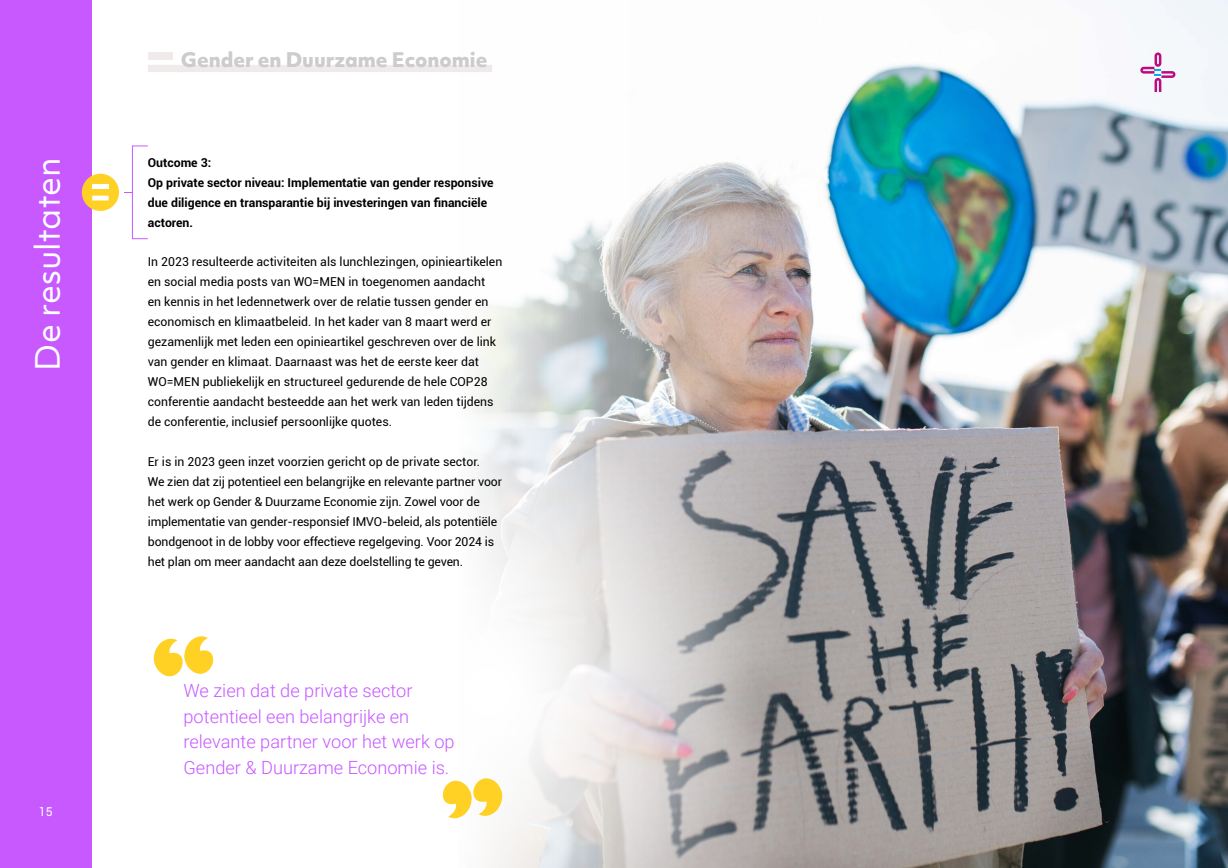
<style>
.page{position:relative;width:1228px;height:868px;background:#fff}
.page>*{position:absolute;margin:0;border:0;box-sizing:border-box;transform-origin:0 0}
.t1{font:32.13px "Objektiv Mk 1";color:#fff}
.t2{font:800 19.29px "Objektiv Mk 1";color:#ccc}
.Uitgelichte_Quote{font:300 18.2px/25.5px "Roboto";color:#c759ff}
.Body{font:12.25px/19.9px "Roboto";color:#000}
.Body-2{font:700 12.25px/19.9px "Roboto";color:#000}
.t3{font:12.25px "Roboto";color:#fff}
</style>
<div class="page">
<img style="left:477px;top:0;width:751px;height:868px">
<div style="left:0;top:0;width:92px;height:868px;background:#c759ff"></div>
<svg style="left:213px;top:407px;width:559px;height:461px"></svg>
<div style="left:148px;top:52px;width:24px;height:8px;background:#f0ebeb"></div>
<div style="left:148px;top:65px;width:31px;height:7px;background:#f0ebeb"></div>
<div style="left:177px;top:65px;width:315px;height:7px;background:#f0ebeb"></div>
<div style="left:82px;top:174px;width:37px;height:37px;background:#ffd124;border-radius:50%"></div>
<div style="left:92px;top:184px;width:17px;height:5px;background:#fff"></div>
<div style="left:92px;top:196px;width:17px;height:5px;background:#fff"></div>
<svg style="left:124px;top:145px;width:24px;height:94px"></svg>
<svg style="left:443px;top:778px;width:59px;height:41px"></svg>
<svg style="left:154px;top:636px;width:59px;height:40px"></svg>
<svg style="left:1140px;top:53px;width:35px;height:39px"></svg>
<p class="t2" style="left:181px;top:46px;width:308px">Gender en Duurzame Economie</p>
<p class="t1" style="left:25px;top:371px;width:215px;rotate:-90deg">De resultaten</p>
<p class="Body-2" style="left:148px;top:152px;width:65px">Outcome 3:</p>
<p class="Body-2" style="left:148px;top:172px;width:347px">Op private sector niveau: Implementatie van gender responsive due diligence en transparantie bij investeringen van financiële actoren.</p>
<p class="Body" style="left:148px;top:252px;width:356px">In 2023 resulteerde activiteiten als lunchlezingen, opinieartikelen en social media posts van WO=MEN in toegenomen aandacht<br>en kennis in het ledennetwerk over de relatie tussen gender en economisch en klimaatbeleid. In het kader van 8 maart werd er gezamenlijk met leden een opinieartikel geschreven over de link van gender en klimaat. Daarnaast was het de eerste keer dat WO=MEN publiekelijk en structureel gedurende de hele COP28 conferentie aandacht besteedde aan het werk van leden tijdens de conferentie, inclusief persoonlijke quotes.</p>
<p class="Body" style="left:148px;top:451px;width:356px">Er is in 2023 geen inzet voorzien gericht op de private sector.<br>We zien dat zij potentieel een belangrijke en relevante partner voor het werk op Gender &amp; Duurzame Economie zijn. Zowel voor de implementatie van gender-responsief IMVO-beleid, als potentiële bondgenoot in de lobby voor effectieve regelgeving. Voor 2024 is het plan om meer aandacht aan deze doelstelling te geven.</p>
<p class="t3" style="left:39px;top:803px;width:15px">15</p>
<p class="Uitgelichte_Quote" style="left:184px;top:677px;width:273px">We zien dat de private sector potentieel een belangrijke en relevante partner voor het werk op<br>Gender &amp; Duurzame Economie is.</p>
</div>
